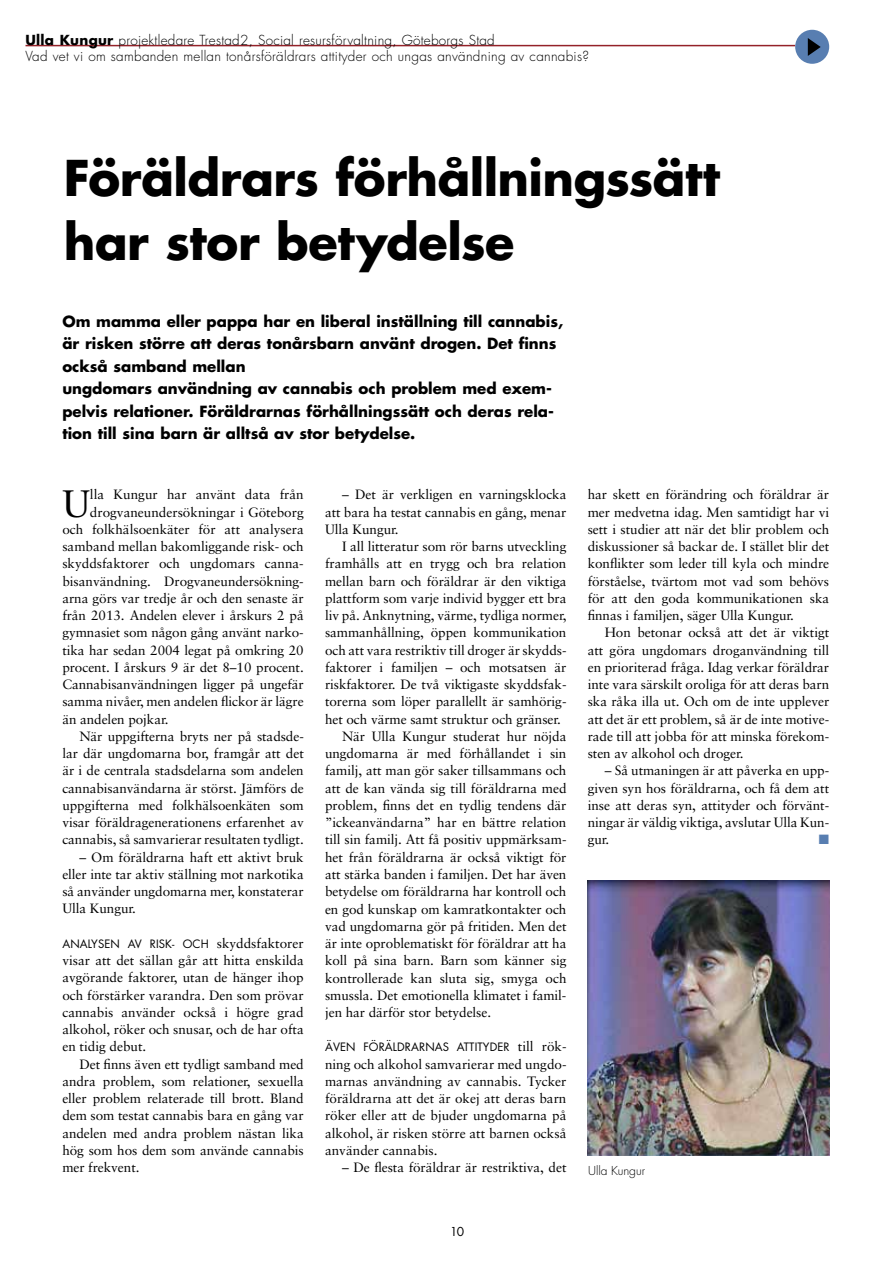
<style>
.page{position:relative;width:893px;height:1263px;background:#fff}
.page>*{position:absolute;margin:0;border:0;box-sizing:border-box;transform-origin:0 0}
.t1{font:700 48px/64.5px "Futura";letter-spacing:-.01em;color:#000}
.t2{font:38.25px "Sabon";color:#000}
.t3{font:700 15px/22.5px "Futura";color:#000}
.t4{font:13.5px/17.2px "Sabon";letter-spacing:-.005em;color:#000;text-align:justify}
.t5{font:300 13.5px/16.5px "Futura";letter-spacing:.02em;color:#000}
.t6{font:13.5px "Zapf Dingbats";color:#587eb1}
.t7{font:300 12px "Futura";letter-spacing:-.005em;color:#000}
.t8{font:12px "Futura";color:#000}
.t9{font:11.25px "Futura";letter-spacing:.01em;color:#000}
.s1{font-weight:700}
.s2{font-family:"Sabon";font-size:13.5px}
</style>
<div class="page">
<hr style="left:26px;top:45px;width:769px;height:1px;background:#942229">
<div style="left:795px;top:30px;width:34px;height:34px;background:#587eb1;border-radius:50%"></div>
<svg style="left:808px;top:38px;width:13px;height:18px"></svg>
<img style="left:588px;top:880px;width:241px;height:275px">
<p class="t5" style="left:26px;top:32px;width:565px"><span class="s1">Ulla Kungur</span> projektledare Trestad2, Social resursförvaltning, Göteborgs Stad<br>Vad vet vi om sambanden mellan tonårsföräldrars attityder och ungas användning av cannabis?</p>
<h1 class="t1" style="left:64px;top:144px;width:658px">Föräldrars förhållningssätt har stor betydelse</h1>
<p class="t3" style="left:62px;top:309px;width:502px">Om mamma eller pappa har en liberal inställning till cannabis, är risken större att deras tonårsbarn använt drogen. Det finns också samband mellan<br>ungdomars användning av cannabis och problem med exem&shy;pelvis relationer. Föräldrarnas förhållningssätt och deras rela&shy;tion till sina barn är alltså av stor betydelse.</p>
<h2 class="t2" style="left:62px;top:480px;width:29px">U</h2>
<p class="t4" style="left:90px;top:486px;width:215px">lla Kungur har använt data från</p>
<p class="t4" style="left:90px;top:503px;width:215px">drogvaneundersökningar i Göteborg</p>
<p class="t4" style="left:62px;top:520px;width:243px">och folkhälsoenkäter för att analysera</p>
<p class="t4" style="left:62px;top:538px;width:243px">samband mellan bakomliggande risk- och</p>
<p class="t4" style="left:62px;top:555px;width:243px">skyddsfaktorer och ungdomars canna-</p>
<p class="t4" style="left:62px;top:572px;width:243px">bisanvändning. Drogvaneundersökning-</p>
<p class="t4" style="left:62px;top:589px;width:243px">arna görs var tredje år och den senaste är</p>
<p class="t4" style="left:62px;top:607px;width:243px">från 2013. Andelen elever i årskurs 2 på</p>
<p class="t4" style="left:62px;top:624px;width:243px">gymnasiet som någon gång använt narko-</p>
<p class="t4" style="left:62px;top:641px;width:243px">tika har sedan 2004 legat på omkring 20</p>
<p class="t4" style="left:62px;top:658px;width:243px">procent. I årskurs 9 är det 8–10 procent.</p>
<p class="t4" style="left:62px;top:676px;width:243px">Cannabisanvändningen ligger på ungefär</p>
<p class="t4" style="left:62px;top:693px;width:243px">samma nivåer, men andelen flickor är lägre</p>
<p class="t4" style="left:62px;top:710px;width:108px">än andelen pojkar.</p>
<p class="t4" style="left:79px;top:727px;width:226px">När uppgifterna bryts ner på stadsde-</p>
<p class="t4" style="left:62px;top:745px;width:243px">lar där ungdomarna bor, framgår att det</p>
<p class="t4" style="left:62px;top:762px;width:243px">är i de centrala stadsdelarna som andelen</p>
<p class="t4" style="left:62px;top:779px;width:243px">cannabisanvändarna är störst. Jämförs de</p>
<p class="t4" style="left:62px;top:796px;width:243px">uppgifterna med folkhälsoenkäten som</p>
<p class="t4" style="left:62px;top:814px;width:243px">visar föräldragenerationens erfarenhet av</p>
<p class="t4" style="left:62px;top:831px;width:243px">cannabis, så samvarierar resultaten tydligt.</p>
<p class="t4" style="left:62px;top:848px;width:243px;text-indent:17px">– Om föräldrarna haft ett aktivt bruk eller inte tar aktiv ställning mot narkotika så använder ungdomarna mer, konstaterar Ulla Kungur.</p>
<p class="t9" style="left:62px;top:936px;width:243px">ANALYSEN AV RISK- OCH <span class="s2">skyddsfaktorer</span></p>
<p class="t4" style="left:62px;top:952px;width:243px">visar att det sällan går att hitta enskilda avgörande faktorer, utan de hänger ihop och förstärker varandra. Den som prövar cannabis använder också i högre grad alkohol, röker och snusar, och de har ofta en tidig debut.</p>
<p class="t4" style="left:62px;top:1055px;width:243px;text-indent:17px">Det finns även ett tydligt samband med andra problem, som relationer, sexuella eller problem relaterade till brott. Bland dem som testat cannabis bara en gång var andelen med andra problem nästan lika hög som hos dem som använde cannabis mer frekvent.</p>
<p class="t4" style="left:325px;top:486px;width:243px;text-indent:17px">– Det är verkligen en varningsklocka att bara ha testat cannabis en gång, menar Ulla Kungur.</p>
<p class="t4" style="left:342px;top:538px;width:226px">I all litteratur som rör barns utveckling</p>
<p class="t4" style="left:325px;top:555px;width:243px">framhålls att en trygg och bra relation</p>
<p class="t4" style="left:325px;top:572px;width:243px">mellan barn och föräldrar är den viktiga</p>
<p class="t4" style="left:325px;top:589px;width:243px">plattform som varje individ bygger ett bra</p>
<p class="t4" style="left:325px;top:607px;width:243px">liv på. Anknytning, värme, tydliga normer,</p>
<p class="t4" style="left:325px;top:624px;width:243px">sammanhållning, öppen kommunikation</p>
<p class="t4" style="left:325px;top:641px;width:243px">och att vara restriktiv till droger är skydds-</p>
<p class="t4" style="left:325px;top:658px;width:243px">faktorer i familjen – och motsatsen är</p>
<p class="t4" style="left:325px;top:676px;width:243px">riskfaktorer. De två viktigaste skyddsfak-</p>
<p class="t4" style="left:325px;top:693px;width:243px">torerna som löper parallellt är samhörig-</p>
<p class="t4" style="left:325px;top:710px;width:237px">het och värme samt struktur och gränser.</p>
<p class="t4" style="left:342px;top:727px;width:226px">När Ulla Kungur studerat hur nöjda</p>
<p class="t4" style="left:325px;top:745px;width:243px">ungdomarna är med förhållandet i sin</p>
<p class="t4" style="left:325px;top:762px;width:243px">familj, att man gör saker tillsammans och</p>
<p class="t4" style="left:325px;top:779px;width:243px">att de kan vända sig till föräldrarna med</p>
<p class="t4" style="left:325px;top:796px;width:243px">problem, finns det en tydlig tendens där</p>
<p class="t4" style="left:325px;top:814px;width:243px">”ickeanvändarna” har en bättre relation</p>
<p class="t4" style="left:325px;top:831px;width:243px">till sin familj. Att få positiv uppmärksam-</p>
<p class="t4" style="left:325px;top:848px;width:243px">het från föräldrarna är också viktigt för</p>
<p class="t4" style="left:325px;top:865px;width:243px">att stärka banden i familjen. Det har även</p>
<p class="t4" style="left:325px;top:883px;width:243px">betydelse om föräldrarna har kontroll och</p>
<p class="t4" style="left:325px;top:900px;width:243px">en god kunskap om kamratkontakter och</p>
<p class="t4" style="left:325px;top:917px;width:243px">vad ungdomarna gör på fritiden. Men det</p>
<p class="t4" style="left:325px;top:934px;width:243px">är inte oproblematiskt för föräldrar att ha</p>
<p class="t4" style="left:325px;top:952px;width:243px">koll på sina barn. Barn som känner sig</p>
<p class="t4" style="left:325px;top:969px;width:243px">kontrollerade kan sluta sig, smyga och</p>
<p class="t4" style="left:325px;top:986px;width:243px">smussla. Det emotionella klimatet i famil-</p>
<p class="t4" style="left:325px;top:1003px;width:168px">jen har därför stor betydelse.</p>
<p class="t9" style="left:325px;top:1039px;width:243px">ÄVEN FÖRÄLDRARNAS ATTITYDER <span class="s2">till rök-</span></p>
<p class="t4" style="left:325px;top:1055px;width:243px">ning och alkohol samvarierar med ungdo&shy;marnas användning av cannabis. Tycker föräldrarna att det är okej att deras barn röker eller att de bjuder ungdomarna på alkohol, är risken större att barnen också använder cannabis.</p>
<p class="t4" style="left:342px;top:1159px;width:226px">– De flesta föräldrar är restriktiva, det</p>
<p class="t8" style="left:450px;top:1223px;width:16px">10</p>
<p class="t4" style="left:588px;top:486px;width:243px">har skett en förändring och föräldrar är mer medvetna idag. Men samtidigt har vi sett i studier att när det blir problem och diskussioner så backar de. I stället blir det konflikter som leder till kyla och mindre förståelse, tvärtom mot vad som behövs för att den goda kommunikationen ska finnas i familjen, säger Ulla Kungur.</p>
<p class="t4" style="left:588px;top:624px;width:243px;text-indent:17px">Hon betonar också att det är viktigt att göra ungdomars droganvändning till en prioriterad fråga. Idag verkar föräldrar inte vara särskilt oroliga för att deras barn ska råka illa ut. Och om de inte upplever att det är ett problem, så är de inte motive&shy;rade till att jobba för att minska förekom&shy;sten av alkohol och droger.</p>
<p class="t4" style="left:588px;top:762px;width:243px;text-indent:17px">– Så utmaningen är att påverka en upp&shy;given syn hos föräldrarna, och få dem att inse att deras syn, attityder och förvänt&shy;ningar är väldig viktiga, avslutar Ulla Kun&shy;gur.</p>
<p class="t6" style="left:819px;top:833px;width:12px">■</p>
<p class="t7" style="left:588px;top:1163px;width:58px">Ulla Kungur</p>
</div>
